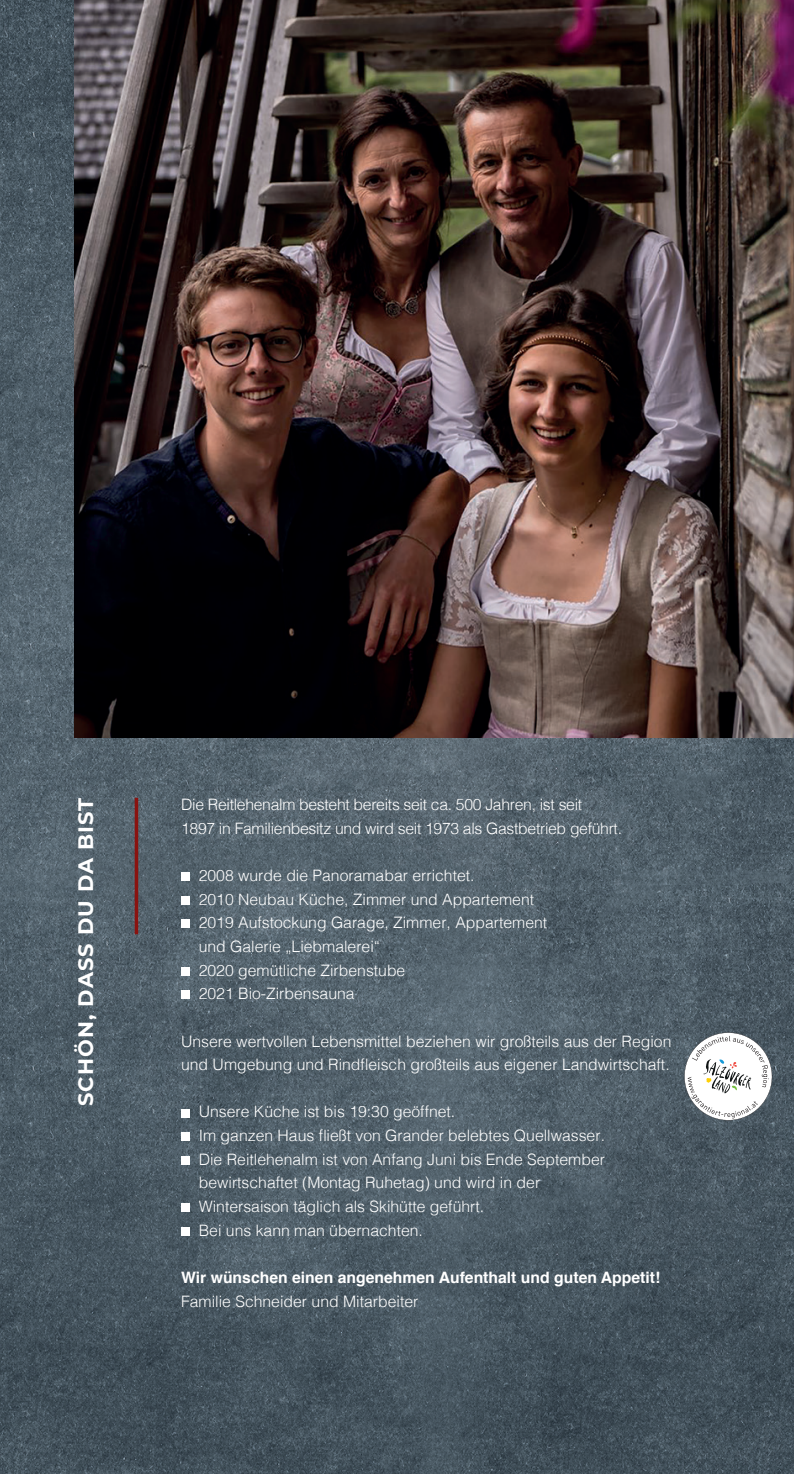
<style>
.page{position:relative;width:794px;height:1474px;background:#fff}
.page>*{position:absolute;margin:0;border:0;box-sizing:border-box;transform-origin:0 0}
.t1{font:700 21px "Montserrat";letter-spacing:.05em;color:#fff}
.t2{font:300 15.75px/23.6px "Helvetica";color:#fff}
.t3{font:300 15.75px "Helvetica";letter-spacing:-.02em;color:#fff}
.t4{font:700 15.75px "Helvetica";color:#fff}
</style>
<div class="page">
<img style="left:0;top:0;width:794px;height:1473px">
<img style="left:74px;top:0;width:720px;height:737px">
<div style="left:181px;top:872px;width:9px;height:9px;background:#fff"></div>
<div style="left:181px;top:895px;width:9px;height:9px;background:#fff"></div>
<div style="left:181px;top:919px;width:9px;height:9px;background:#fff"></div>
<div style="left:181px;top:966px;width:9px;height:9px;background:#fff"></div>
<div style="left:181px;top:990px;width:9px;height:9px;background:#fff"></div>
<div style="left:181px;top:1108px;width:9px;height:9px;background:#fff"></div>
<div style="left:181px;top:1132px;width:9px;height:9px;background:#fff"></div>
<div style="left:181px;top:1155px;width:9px;height:9px;background:#fff"></div>
<div style="left:181px;top:1203px;width:9px;height:8px;background:#fff"></div>
<div style="left:181px;top:1226px;width:9px;height:9px;background:#fff"></div>
<hr style="left:135px;top:797px;width:3px;height:137px;background:#8a1310">
<svg style="left:678px;top:1026px;width:100px;height:100px"></svg>
<p class="t1" style="left:71px;top:1105px;width:310px;rotate:-90deg">SCHÖN, DASS DU DA BIST</p>
<p class="t3" style="left:181px;top:791px;width:402px">Die Reitlehenalm besteht bereits seit ca. 500 Jahren, ist seit</p>
<p class="t3" style="left:181px;top:814px;width:442px">1897 in Familienbesitz und wird seit 1973 als Gastbetrieb geführt.</p>
<p class="t2" style="left:199px;top:862px;width:277px">2008 wurde die Panoramabar errichtet.</p>
<p class="t2" style="left:199px;top:886px;width:337px">2010 Neubau Küche, Zimmer und Appartement</p>
<p class="t2" style="left:199px;top:909px;width:350px">2019 Aufstockung Garage, Zimmer, Appartement</p>
<p class="t2" style="left:199px;top:933px;width:183px">und Galerie „Liebmalerei“</p>
<p class="t2" style="left:199px;top:957px;width:208px">2020 gemütliche Zirbenstube</p>
<p class="t2" style="left:199px;top:980px;width:157px">2021 Bio-Zirbensauna</p>
<p class="t2" style="left:181px;top:1028px;width:492px">Unsere wertvollen Lebensmittel beziehen wir großteils aus der Region und Umgebung und Rindfleisch großteils aus eigener Landwirtschaft.</p>
<p class="t2" style="left:199px;top:1098px;width:258px">Unsere Küche ist bis 19:30 geöffnet.</p>
<p class="t2" style="left:199px;top:1122px;width:408px">Im ganzen Haus fließt von Grander belebtes Quellwasser.</p>
<p class="t2" style="left:199px;top:1146px;width:408px">Die Reitlehenalm ist von Anfang Juni bis Ende September</p>
<p class="t2" style="left:199px;top:1169px;width:343px">bewirtschaftet (Montag Ruhetag) und wird in der</p>
<p class="t2" style="left:199px;top:1193px;width:287px">Wintersaison täglich als Skihütte geführt.</p>
<p class="t2" style="left:199px;top:1217px;width:226px">Bei uns kann man übernachten.</p>
<p class="t4" style="left:181px;top:1264px;width:481px">Wir wünschen einen angenehmen Aufenthalt und guten Appetit!</p>
<p class="t2" style="left:181px;top:1287px;width:239px">Familie Schneider und Mitarbeiter</p>
</div>
